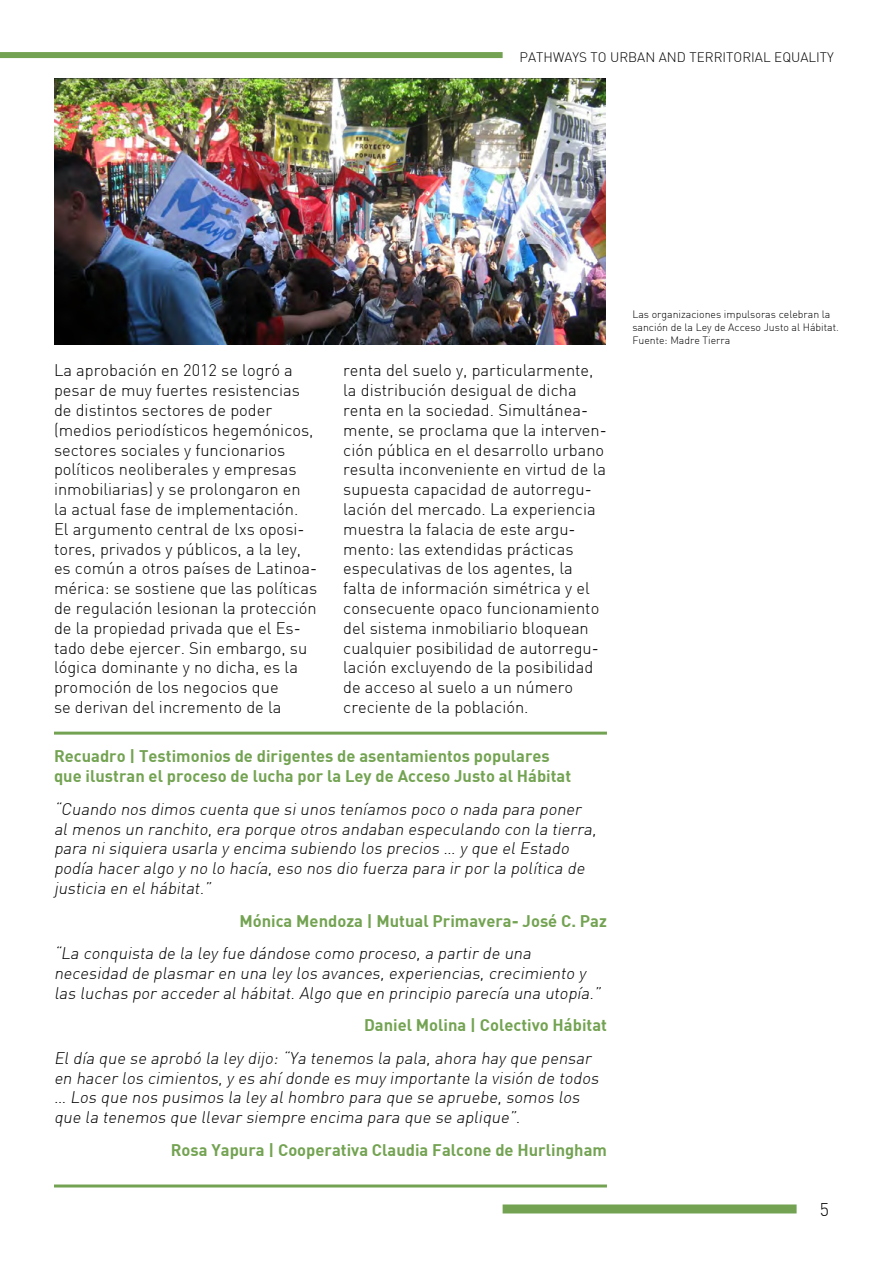
<style>
.page{position:relative;width:893px;height:1263px;background:#fff}
.page>*{position:absolute;margin:0;border:0;box-sizing:border-box;transform-origin:0 0}
.t1{font:300 18px "DIN";color:#000}
.t2{font:300 16.5px/19.8px "DIN";color:#000}
.t3{font:italic 300 16.5px/19.8px "DIN";color:#000}
.t4{font:700 16.5px/19.8px "DIN";color:#73a352}
.t5{font:300 13.5px "DIN";color:#000}
.t6{font:300 10.5px/12.6px "DIN";color:#000}
</style>
<div class="page">
<div style="left:0;top:52px;width:503px;height:6px;background:#73a352"></div>
<div style="left:503px;top:1204px;width:294px;height:9px;background:#73a352"></div>
<hr style="left:54px;top:732px;width:553px;height:3px;background:#73a352">
<hr style="left:54px;top:1184px;width:553px;height:3px;background:#73a352">
<img style="left:54px;top:79px;width:551px;height:265px">
<p class="t5" style="left:520px;top:49px;width:316px">PATHWAYS TO URBAN AND TERRITORIAL EQUALITY</p>
<p class="t2" style="left:54px;top:360px;width:265px">La aprobación en 2012 se logró a pesar de muy fuertes resistencias de distintos sectores de poder (medios periodísticos hegemónicos, sectores sociales y funcionarios políticos neoliberales y empresas inmobiliarias) y se prolongaron en la actual fase de implementación.<br>El argumento central de lxs oposi&shy;tores, privados y públicos, a la ley, es común a otros países de Latinoa&shy;mérica: se sostiene que las políticas de regulación lesionan la protección de la propiedad privada que el Es&shy;tado debe ejercer. Sin embargo, su lógica dominante y no dicha, es la promoción de los negocios que<br>se derivan del incremento de la</p>
<p class="t2" style="left:343px;top:360px;width:265px">renta del suelo y, particularmente, la distribución desigual de dicha renta en la sociedad. Simultánea&shy;mente, se proclama que la interven&shy;ción pública en el desarrollo urbano resulta inconveniente en virtud de la supuesta capacidad de autorregu&shy;lación del mercado. La experiencia muestra la falacia de este argu&shy;mento: las extendidas prácticas especulativas de los agentes, la falta de información simétrica y el consecuente opaco funcionamiento del sistema inmobiliario bloquean cualquier posibilidad de autorregu&shy;lación excluyendo de la posibilidad de acceso al suelo a un número creciente de la población.</p>
<p class="t4" style="left:54px;top:746px;width:519px">Recuadro | Testimonios de dirigentes de asentamientos populares que ilustran el proceso de lucha por la Ley de Acceso Justo al Hábitat</p>
<p class="t3" style="left:54px;top:799px;width:547px">“Cuando nos dimos cuenta que si unos teníamos poco o nada para poner al menos un ranchito, era porque otros andaban especulando con la tierra, para ni siquiera usarla y encima subiendo los precios … y que el Estado podía hacer algo y no lo hacía, eso nos dio fuerza para ir por la política de justicia en el hábitat.”</p>
<p class="t4" style="left:239px;top:910px;width:369px">Mónica Mendoza | Mutual Primavera- José C. Paz</p>
<p class="t3" style="left:54px;top:943px;width:551px">“La conquista de la ley fue dándose como proceso, a partir de una necesidad de plasmar en una ley los avances, experiencias, crecimiento y las luchas por acceder al hábitat. Algo que en principio parecía una utopía.”</p>
<p class="t4" style="left:364px;top:1015px;width:244px">Daniel Molina | Colectivo Hábitat</p>
<p class="t3" style="left:54px;top:1048px;width:549px">El día que se aprobó la ley dijo: “Ya tenemos la pala, ahora hay que pensar en hacer los cimientos, y es ahí donde es muy importante la visión de todos … Los que nos pusimos la ley al hombro para que se apruebe, somos los que la tenemos que llevar siempre encima para que se aplique”.</p>
<p class="t4" style="left:171px;top:1139px;width:438px">Rosa Yapura | Cooperativa Claudia Falcone de Hurlingham</p>
<p class="t6" style="left:632px;top:308px;width:208px">Las organizaciones impulsoras celebran la sanción de la Ley de Acceso Justo al Hábitat.<br>Fuente: Madre Tierra</p>
<p class="t1" style="left:820px;top:1198px;width:11px">5</p>
</div>
